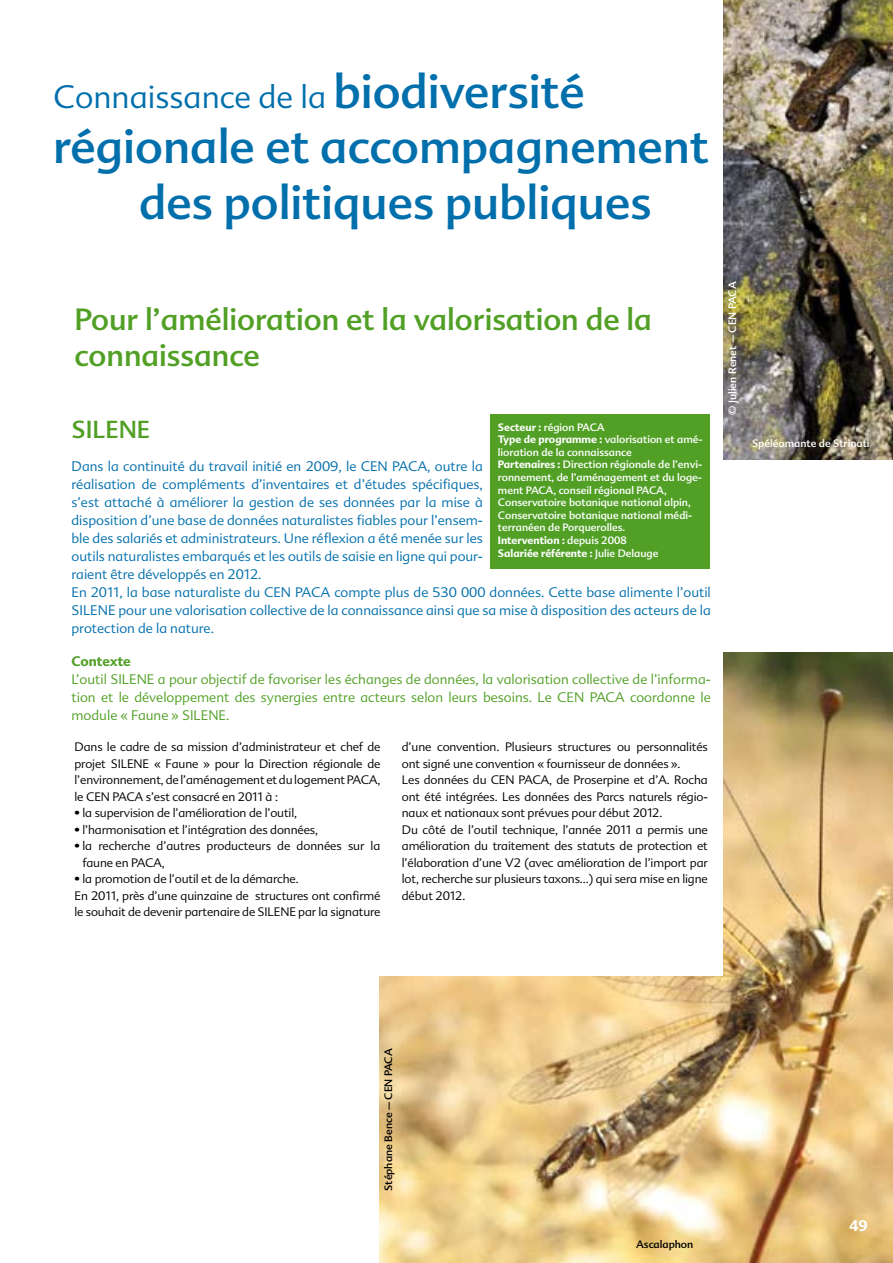
<style>
.page{position:relative;width:893px;height:1263px;background:#fff}
.page>*{position:absolute;margin:0;border:0;box-sizing:border-box;transform-origin:0 0}
.t1{font:46.5px/55.8px "Advert";color:#006fac}
.t2{font:300 31.5px "Advert";color:#006fac}
.t3{font:30px/36px "Advert";color:#51a025}
.t4{font:24px "Advert";color:#51a025}
.t5{font:700 15px "Advert";color:#fff}
.t6{font:300 13.5px/18px "Advert";color:#006fac}
.t7{font:300 13.5px/18px "Advert";color:#51a025;text-align:justify}
.t8{font:700 13.5px "Advert";color:#51a025}
.t9{font:300 12px/16.5px "Advert";letter-spacing:-.01em;color:#000}
.t10{font:10.5px/12.6px "Advert";color:#fff}
.t11{font:10.5px "Advert";color:#000}
.s1{font-weight:400;font-size:46.5px}
.s2{font-weight:700}
</style>
<div class="page">
<img style="left:380px;top:652px;width:513px;height:611px">
<img style="left:723px;top:0;width:170px;height:459px">
<div style="left:31px;top:0;width:692px;height:975px;background:#fff"></div>
<div style="left:490px;top:415px;width:220px;height:154px;background:#51a025"></div>
<h2 class="t2" style="left:53px;top:78px;width:533px">Connaissance de la <span class="s1">biodiversité</span></h2>
<h1 class="t1" style="left:139px;top:119px;width:571px;text-indent:-86px">régionale et accompagnement des politiques publiques</h1>
<h3 class="t3" style="left:75px;top:301px;width:579px">Pour l’amélioration et la valorisation de la connaissance</h3>
<h3 class="t4" style="left:72px;top:416px;width:80px">SILENE</h3>
<p class="t6" style="left:72px;top:458px;width:641px">Dans la continuité du travail initié en 2009, le CEN PACA, outre la<br>réalisation de compléments d’inventaires et d’études spécifiques,<br>s’est attaché à améliorer la gestion de ses données par la mise à<br>disposition d’une base de données naturalistes fiables pour l’ensem-<br>ble des salariés et administrateurs. Une réflexion a été menée sur les<br>outils naturalistes embarqués et les outils de saisie en ligne qui pour-<br>raient être développés en 2012.<br>En 2011, la base naturaliste du CEN PACA compte plus de 530 000 données. Cette base alimente l’outil SILENE pour une valorisation collective de la connaissance ainsi que sa mise à disposition des acteurs de la protection de la nature.</p>
<p class="t8" style="left:72px;top:653px;width:61px">Contexte</p>
<p class="t7" style="left:72px;top:671px;width:641px">L’outil SILENE a pour objectif de favoriser les échanges de données, la valorisation collective de l’informa&shy;tion et le développement des synergies entre acteurs selon leurs besoins. Le CEN PACA coordonne le module « Faune » SILENE.</p>
<p class="t10" style="left:498px;top:420px;width:206px"><span class="s2">Secteur :</span> région PACA<br><span class="s2">Type de programme :</span> valorisation et amé&shy;lioration de la connaissance<br><span class="s2">Partenaires :</span> Direction régionale de l’envi&shy;ronnement, de l’aménagement et du loge&shy;ment PACA, conseil régional PACA, Conservatoire botanique national alpin, Conservatoire botanique national médi&shy;terranéen de Porquerolles.<br><span class="s2">Intervention :</span> depuis 2008<br><span class="s2">Salariée référente :</span> Julie Delauge</p>
<p class="t9" style="left:75px;top:739px;width:308px;text-align:justify">Dans le cadre de sa mission d’administrateur et chef de projet SILENE « Faune » pour la Direction régionale de l’environnement, de l’aménagement et du logement PACA, le CEN PACA s’est consacré en 2011 à :</p>
<p class="t9" style="left:75px;top:805px;width:224px">• la supervision de l’amélioration de l’outil,</p>
<p class="t9" style="left:75px;top:821px;width:245px">• l’harmonisation et l’intégration des données,</p>
<p class="t9" style="left:82px;top:838px;width:299px;text-indent:-8px">• la recherche d’autres producteurs de données sur la faune en PACA,</p>
<p class="t9" style="left:75px;top:871px;width:308px">• la promotion de l’outil et de la démarche.<br>En 2011, près d’une quinzaine de structures ont confirmé le souhait de devenir partenaire de SILENE par la signature</p>
<p class="t9" style="left:402px;top:739px;width:308px">d’une convention. Plusieurs structures ou personnalités ont signé une convention « fournisseur de données ».<br>Les données du CEN PACA, de Proserpine et d’A. Rocha ont été intégrées. Les données des Parcs naturels régio&shy;naux et nationaux sont prévues pour début 2012.<br>Du côté de l’outil technique, l’année 2011 a permis une amélioration du traitement des statuts de protection et l’élaboration d’une V2 (avec amélioration de l’import par lot, recherche sur plusieurs taxons…) qui sera mise en ligne début 2012.</p>
<p class="t10" style="left:726px;top:414px;width:134px;rotate:-90deg">© Julien Renet – CEN PACA</p>
<p class="t10" style="left:752px;top:437px;width:119px">Spéléomante de Strinati</p>
<p class="t11" style="left:382px;top:1191px;width:144px;rotate:-90deg">Stéphane Bence – CEN PACA</p>
<p class="t11" style="left:636px;top:1238px;width:59px">Ascalaphon</p>
<p class="t5" style="left:849px;top:1217px;width:20px">49</p>
</div>
